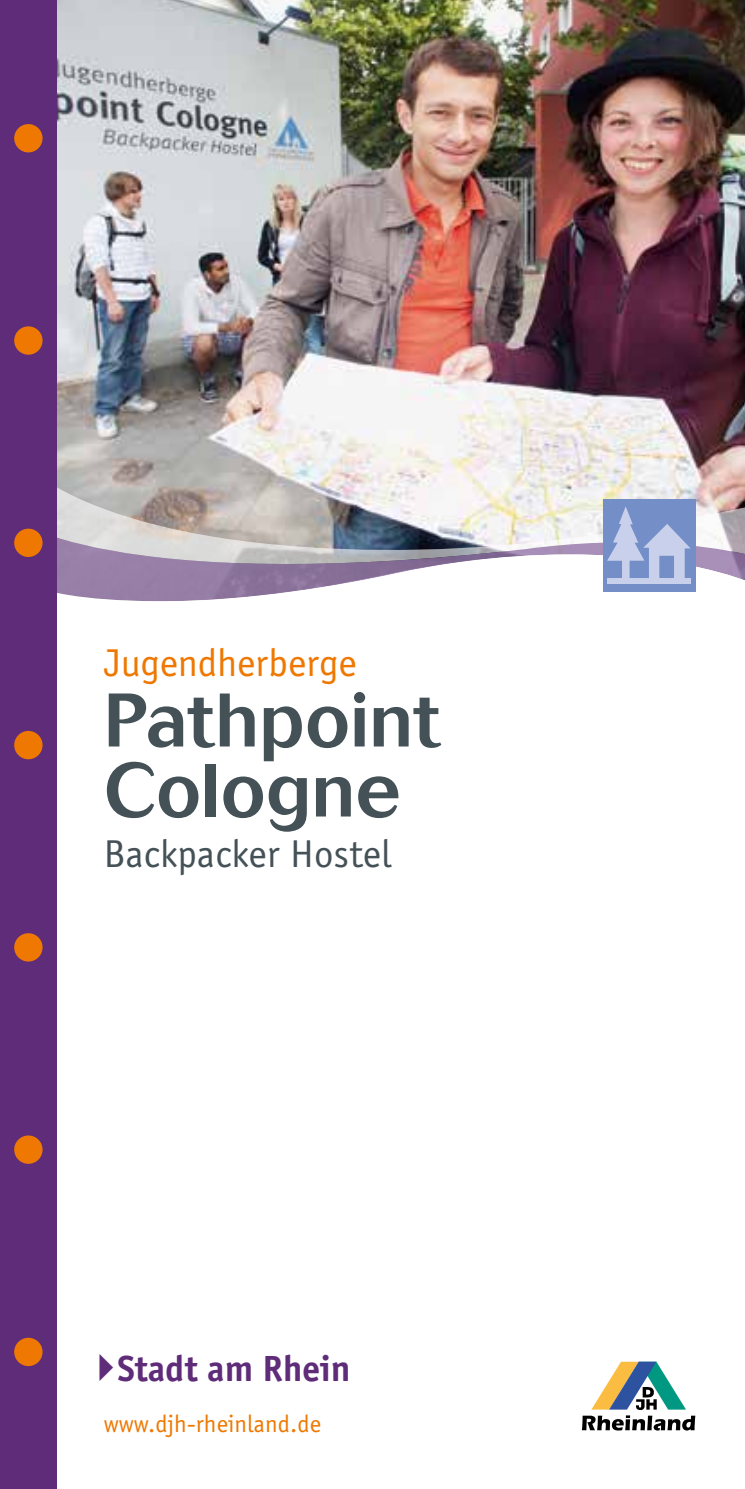
<style>
.page{position:relative;width:745px;height:1489px;background:#fff}
.page>*{position:absolute;margin:0;border:0;box-sizing:border-box;transform-origin:0 0}
.t1{font:500 75px/70px "Cosmos Std";letter-spacing:.005em;color:#445157}
.t2{font:40px "Officina Sans EF";letter-spacing:.005em;color:#445157}
.t3{font:40px "Officina Sans EF";color:#ee7801}
.t4{font:700 37.5px "Officina Sans EF";color:#5e2c78}
.t5{font:25px "Officina Sans EF";letter-spacing:.005em;color:#ee7801}
</style>
<div class="page">
<img style="left:57px;top:0;width:687px;height:454px">
<svg style="left:57px;top:454px;width:687px;height:62px"></svg>
<img style="left:57px;top:516px;width:687px;height:38px">
<svg style="left:57px;top:554px;width:687px;height:48px"></svg>
<div style="left:0;top:0;width:57px;height:1488px;background:#5e2c78"></div>
<svg style="left:582px;top:1361px;width:112px;height:69px"></svg>
<div style="left:14px;top:124px;width:29px;height:28px;background:#ee7801;border-radius:50%"></div>
<div style="left:14px;top:326px;width:29px;height:29px;background:#ee7801;border-radius:50%"></div>
<div style="left:14px;top:528px;width:29px;height:29px;background:#ee7801;border-radius:50%"></div>
<div style="left:14px;top:731px;width:29px;height:28px;background:#ee7801;border-radius:50%"></div>
<div style="left:14px;top:933px;width:29px;height:28px;background:#ee7801;border-radius:50%"></div>
<div style="left:14px;top:1135px;width:29px;height:28px;background:#ee7801;border-radius:50%"></div>
<div style="left:14px;top:1337px;width:29px;height:28px;background:#ee7801;border-radius:50%"></div>
<div style="left:602px;top:500px;width:92px;height:92px;background:#748ec8"></div>
<svg style="left:607px;top:506px;width:83px;height:72px"></svg>
<div style="left:606px;top:578px;width:84px;height:5px;background:#c9d0eb"></div>
<h2 class="t3" style="left:104px;top:641px;width:254px">Jugendherberge</h2>
<h1 class="t1" style="left:104px;top:685px;width:337px">Pathpoint<br>Cologne</h1>
<h2 class="t2" style="left:104px;top:831px;width:288px">Backpacker Hostel</h2>
<h3 class="t4" style="left:118px;top:1346px;width:234px">Stadt am Rhein</h3>
<p class="t5" style="left:104px;top:1409px;width:218px">www.djh-rheinland.de</p>
</div>
